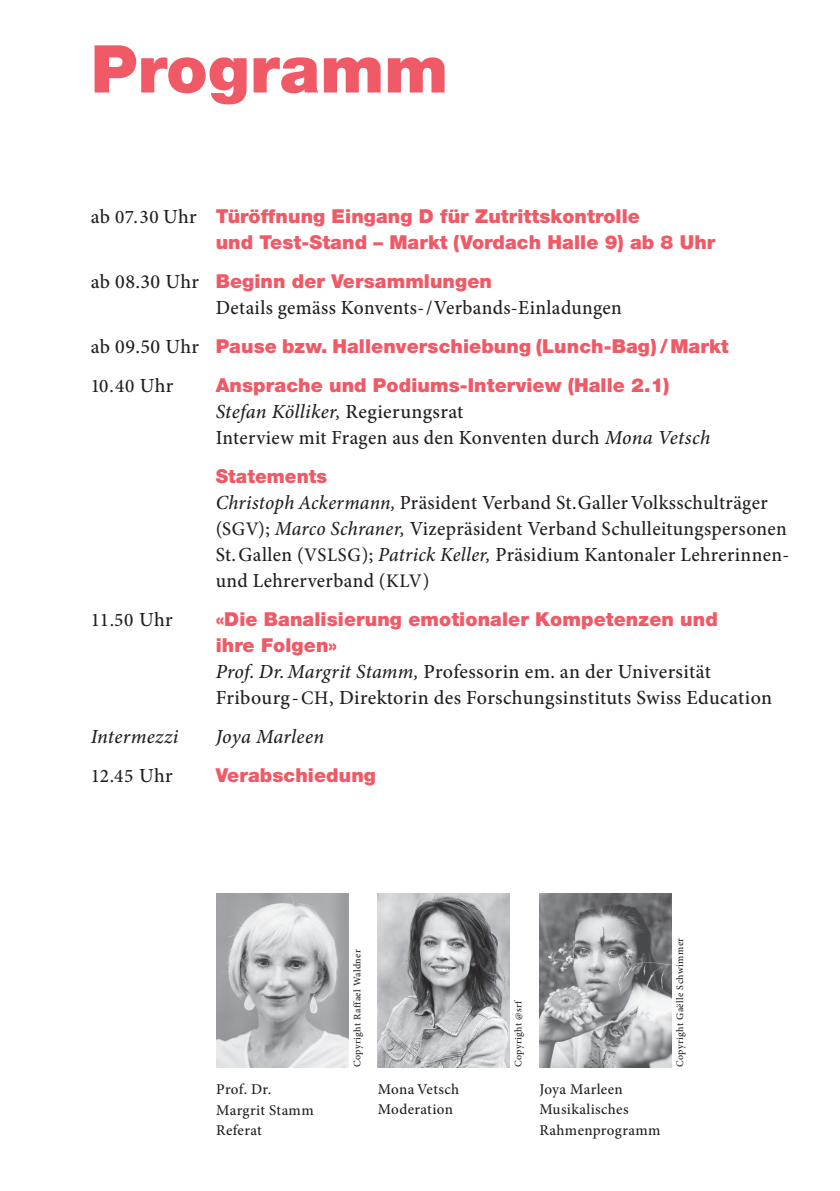
<style>
.page{position:relative;width:840px;height:1191px;background:#fff}
.page>*{position:absolute;margin:0;border:0;box-sizing:border-box;transform-origin:0 0}
.t1{font:900 66px "Helvetica Neue LT Std";letter-spacing:.005em;color:#f05966}
.t2{font:500 20px/26px "Minion Pro";letter-spacing:.02em;color:#231f20}
.t3{font:italic 500 20px "Minion Pro";letter-spacing:.015em;color:#231f20}
.t4{font:900 19.2px/26px "Helvetica Neue LT Std";letter-spacing:.005em;color:#f05966}
.t5{font:500 19.2px "Minion Pro";letter-spacing:.01em;color:#231f20}
.t6{font:500 15px/20.4px "Minion Pro";letter-spacing:.025em;color:#231f20}
.t7{font:500 10px "Minion Pro";letter-spacing:.04em;color:#231f20}
.s1{font-family:"Minion Pro";font-weight:500;font-size:20px;color:#231f20}
.s2{font-family:"Minion Pro";font-weight:500;color:#231f20}
.s3{font-size:20px}
.s4{font-style:italic}
.s5{font-size:19.2px}
</style>
<div class="page">
<img style="left:216px;top:893px;width:132px;height:174px">
<img style="left:377px;top:893px;width:132px;height:174px">
<img style="left:539px;top:893px;width:131px;height:174px">
<h1 class="t1" style="left:91px;top:30px;width:358px">Programm</h1>
<p class="t4" style="left:215px;top:203px;width:501px;text-indent:-125px"><span class="s1">ab</span> <span class="s2">07.30</span> <span class="s1">Uhr</span> Türöffnung Eingang D für Zutrittskontrolle<br>und Test-Stand – Markt (Vordach Halle 9) ab 8 Uhr</p>
<p class="t4" style="left:91px;top:268px;width:402px"><span class="s1">ab 08.30 Uhr</span> Beginn der Versammlungen</p>
<p class="t2" style="left:215px;top:294px;width:407px">Details gemäss Konvents-/Verbands-Einladungen</p>
<p class="t4" style="left:91px;top:333px;width:639px"><span class="s1">ab 09.50 Uhr</span> Pause bzw. Hallenverschiebung (Lunch-Bag) / Markt</p>
<p class="t5" style="left:91px;top:372px;width:84px">10.40 <span class="s3">Uhr</span></p>
<p class="t4" style="left:215px;top:372px;width:455px">Ansprache und Podiums-Interview (Halle 2.1)</p>
<p class="t2" style="left:215px;top:398px;width:496px"><span class="s4">Stefan Kölliker,</span> Regierungsrat<br>Interview mit Fragen aus den Konventen durch <span class="s4">Mona Vetsch</span></p>
<p class="t4" style="left:215px;top:463px;width:113px">Statements</p>
<p class="t2" style="left:215px;top:489px;width:574px"><span class="s4">Christoph Ackermann,</span> Präsident Verband St.Galler Volksschulträger (<span class="s5">SGV</span>); <span class="s4">Marco Schraner,</span> Vizepräsident Verband Schulleitungspersonen St.Gallen (<span class="s5">VSLSG</span>); <span class="s4">Patrick Keller,</span> Präsidium Kantonaler Lehrerinnen&shy;und Lehrerverband (<span class="s5">KLV</span>)</p>
<p class="t5" style="left:91px;top:606px;width:83px">11.50 <span class="s3">Uhr</span></p>
<p class="t4" style="left:215px;top:606px;width:503px">«Die Banalisierung emotionaler Kompetenzen und ihre Folgen»</p>
<p class="t2" style="left:215px;top:658px;width:557px"><span class="s4">Prof. Dr. Margrit Stamm,</span> Professorin em. an der Universität<br>Fribourg-<span class="s5">CH</span>, Direktorin des Forschungsinstituts Swiss Education</p>
<p class="t3" style="left:91px;top:722px;width:89px">Intermezzi</p>
<p class="t3" style="left:215px;top:722px;width:110px">Joya Marleen</p>
<p class="t5" style="left:91px;top:762px;width:83px">12.45 <span class="s3">Uhr</span></p>
<p class="t4" style="left:215px;top:762px;width:162px">Verabschiedung</p>
<p class="t7" style="left:350px;top:1067px;width:120px;rotate:-90deg">Copyright Raffael Waldner</p>
<p class="t7" style="left:511px;top:1067px;width:69px;rotate:-90deg">Copyright @srf</p>
<p class="t6" style="left:216px;top:1079px;width:99px">Prof. Dr.<br>Margrit Stamm<br>Referat</p>
<p class="t6" style="left:377px;top:1078px;width:83px">Mona Vetsch<br>Moderation</p>
<p class="t6" style="left:539px;top:1078px;width:123px">Joya Marleen<br>Musikalisches<br>Rahmenprogramm</p>
<p class="t7" style="left:672px;top:1067px;width:131px;rotate:-90deg">Copyright Gaëlle Schwimmer</p>
</div>
